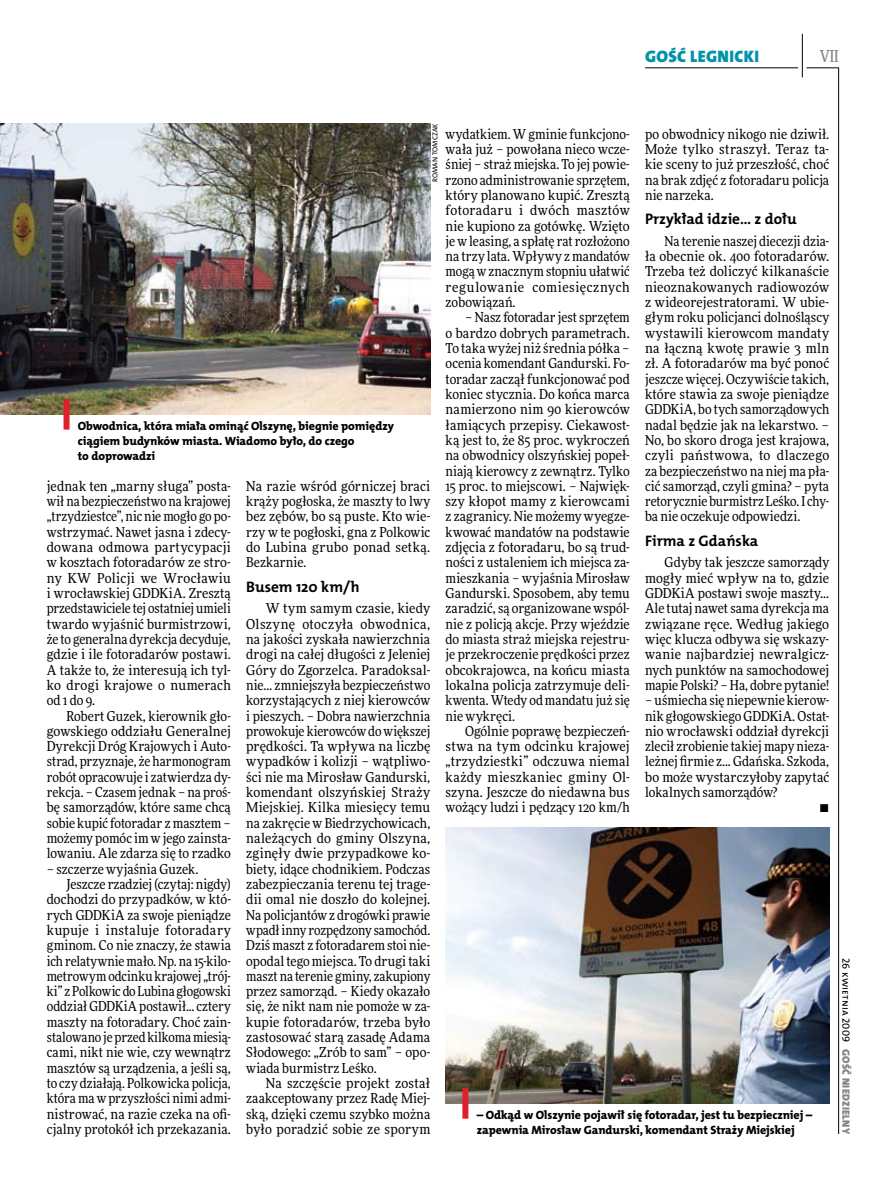
<style>
.page{position:relative;width:893px;height:1191px;background:#fff}
.page>*{position:absolute;margin:0;border:0;box-sizing:border-box;transform-origin:0 0}
.t1{font:16.65px "The Mix HP9 Blk";letter-spacing:.02em;color:#0093aa}
.t2{font:500 16.5px "Freeday Narrow";color:#858486;scale:.9 1}
.t3{font:15.3px "The Mix HP7 Bld";color:#000}
.t4{font:13.65px/15.3px "Freeday Narrow News";letter-spacing:.005em;color:#000;text-align:justify}
.t5{font:13.65px "Freeday Narrow News";letter-spacing:.025em;color:#000}
.t6{font:12px/15.3px "The Mix HP8 Ex Bld";letter-spacing:-.005em;color:#000}
.t7{font:10.5px "The Mix HP9 Blk";letter-spacing:.025em;color:#858486}
.t8{font:10.5px "The Mix HP5 Plain";letter-spacing:.02em;color:#000}
.t9{font:7.2px "The Mix HP5 Plain";letter-spacing:.005em;color:#000}
</style>
<div class="page">
<hr style="left:806px;top:68px;width:33px;height:1px;background:#000">
<hr style="left:645px;top:68px;width:153px;height:1px;background:#000">
<hr style="left:838px;top:68px;width:1px;height:1066px;background:#000">
<hr style="left:802px;top:34px;width:1px;height:43px;background:#000">
<img style="left:446px;top:827px;width:383px;height:276px">
<img style="left:0;top:123px;width:430px;height:291px">
<div style="left:64px;top:399px;width:6px;height:30px;background:#df1f2a"></div>
<div style="left:462px;top:1088px;width:6px;height:30px;background:#df1f2a"></div>
<p class="t1" style="left:645px;top:46px;width:115px">GOŚĆ LEGN ICKI</p>
<p class="t2" style="left:820px;top:46px;width:22px">VII</p>
<p class="t9" style="left:430px;top:182px;width:60px;rotate:-90deg">Roman Tomczak</p>
<p class="t6" style="left:78px;top:418px;width:318px">Obwodnica, która miała ominąć Olszynę, biegnie pomiędzy ciągiem budynków miasta. Wiadomo było, do czego<br>to doprowadzi</p>
<p class="t4" style="left:47px;top:478px;width:186px">jednak ten „marny sługa” posta&shy;wił na bezpieczeństwo na krajowej „trzydziestce”, nic nie mogło go po&shy;wstrzymać. Nawet jasna i zdecy&shy;dowana odmowa partycypacji w kosztach fotoradarów ze stro&shy;ny KW Policji we Wrocławiu i wrocławskiej GDDKiA. Zresztą przedstawiciele tej ostatniej umieli twardo wyjaśnić burmistrzowi, że to generalna dyrekcja decyduje, gdzie i ile fotoradarów postawi.<br>A także to, że interesują ich tyl&shy;ko drogi krajowe o numerach od 1 do 9.</p>
<p class="t4" style="left:47px;top:708px;width:186px;text-indent:20px">Robert Guzek, kierownik gło&shy;gowskiego oddziału Generalnej Dyrekcji Dróg Krajowych i Auto&shy;strad, przyznaje, że harmonogram robót opracowuje i zatwierdza dy&shy;rekcja. – Czasem jednak – na proś&shy;bę samorządów, które same chcą sobie kupić fotoradar z masztem – możemy pomóc im w jego zainsta&shy;lowaniu. Ale zdarza się to rzadko</p>
<p class="t4" style="left:47px;top:861px;width:153px">– szczerze wyjaśnia Guzek.</p>
<p class="t4" style="left:66px;top:876px;width:166px">Jeszcze rzadziej (czytaj: nigdy)</p>
<p class="t4" style="left:47px;top:891px;width:186px">dochodzi do przypadków, w któ-</p>
<p class="t4" style="left:47px;top:907px;width:186px">rych GDDKiA za swoje pieniądze</p>
<p class="t5" style="left:47px;top:921px;width:186px">kupuje i instaluje fotoradary</p>
<p class="t4" style="left:47px;top:937px;width:186px">gminom. Co nie znaczy, że stawia</p>
<p class="t4" style="left:47px;top:953px;width:186px">ich relatywnie mało. Np. na 15-kilo-</p>
<p class="t4" style="left:47px;top:968px;width:186px">metrowym odcinku krajowej „trój-</p>
<p class="t4" style="left:47px;top:983px;width:186px">ki” z Polkowic do Lubina głogowski</p>
<p class="t4" style="left:47px;top:998px;width:186px">oddział GDDKiA postawił... cztery</p>
<p class="t4" style="left:47px;top:1014px;width:186px">maszty na fotoradary. Choć zain-</p>
<p class="t4" style="left:47px;top:1029px;width:186px">stalowano je przed kilkoma miesią-</p>
<p class="t4" style="left:47px;top:1044px;width:186px">cami, nikt nie wie, czy wewnątrz</p>
<p class="t4" style="left:47px;top:1060px;width:186px">masztów są urządzenia, a jeśli są,</p>
<p class="t4" style="left:47px;top:1075px;width:186px">to czy działają. Polkowicka policja,</p>
<p class="t4" style="left:47px;top:1090px;width:186px">która ma w przyszłości nimi admi-</p>
<p class="t4" style="left:47px;top:1106px;width:186px">nistrować, na razie czeka na ofi-</p>
<p class="t4" style="left:47px;top:1121px;width:186px">cjalny protokół ich przekazania.</p>
<p class="t4" style="left:246px;top:478px;width:186px">Na razie wśród górniczej braci krąży pogłoska, że maszty to lwy bez zębów, bo są puste. Kto wie&shy;rzy w te pogłoski, gna z Polkowic do Lubina grubo ponad setką.<br>Bezkarnie.</p>
<p class="t3" style="left:246px;top:576px;width:115px">Busem 120 km/h</p>
<p class="t4" style="left:246px;top:600px;width:186px;text-indent:20px">W tym samym czasie, kiedy Olszynę otoczyła obwodnica, na jakości zyskała nawierzchnia drogi na całej długości z Jeleniej Góry do Zgorzelca. Paradoksal&shy;nie… zmniejszyła bezpieczeństwo korzystających z niej kierowców i pieszych. – Dobra nawierzchnia prowokuje kierowców do większej prędkości. Ta wpływa na liczbę wypadków i kolizji – wątpliwo&shy;ści nie ma Mirosław Gandurski, komendant olszyńskiej Straży Miejskiej. Kilka miesięcy temu na zakręcie w Biedrzychowicach, należących do gminy Olszyna, zginęły dwie przypadkowe ko&shy;biety, idące chodnikiem. Podczas zabezpieczania terenu tej trage&shy;dii omal nie doszło do kolejnej.<br>Na policjantów z drogówki prawie wpadł inny rozpędzony samochód.<br>Dziś maszt z fotoradarem stoi nie&shy;opodal tego miejsca. To drugi taki maszt na terenie gminy, zakupiony przez samorząd. – Kiedy okazało się, że nikt nam nie pomoże w za&shy;kupie fotoradarów, trzeba było zastosować starą zasadę Adama Słodowego: „Zrób to sam” – opo&shy;wiada burmistrz Leśko.</p>
<p class="t4" style="left:246px;top:1075px;width:186px;text-indent:20px">Na szczęście projekt został zaakceptowany przez Radę Miej&shy;ską, dzięki czemu szybko można było poradzić sobie ze sporym</p>
<p class="t4" style="left:446px;top:126px;width:186px">wydatkiem. Wgminie funkcjono&shy;wała już – powołana nieco wcze&shy;śniej – straż miejska. To jej powie&shy;rzono administrowanie sprzętem, który planowano kupić. Zresztą fotoradaru i dwóch masztów nie kupiono za gotówkę. Wzięto je w leasing, a spłatę rat rozłożono na trzy lata. Wpływy z mandatów mogą w znacznym stopniu ułatwić regulowanie comiesięcznych zobowiązań.</p>
<p class="t4" style="left:446px;top:310px;width:186px;text-indent:20px">– Nasz fotoradar jest sprzętem o bardzo dobrych parametrach.<br>To taka wyżej niż średnia półka – ocenia komendant Gandurski. Fo&shy;toradar zaczął funkcjonować pod koniec stycznia. Do końca marca namierzono nim 90 kierowców łamiących przepisy. Ciekawost&shy;ką jest to, że 85 proc. wykroczeń na obwodnicy olszyńskiej popeł&shy;niają kierowcy z zewnątrz. Tylko 15 proc. to miejscowi. – Najwięk&shy;szy kłopot mamy z kierowcami z zagranicy. Nie możemy wyegze&shy;kwować mandatów na podstawie zdjęcia z fotoradaru, bo są trud&shy;ności z ustaleniem ich miejsca za&shy;mieszkania – wyjaśnia Mirosław Gandurski. Sposobem, aby temu zaradzić, są organizowane wspól&shy;nie z policją akcje. Przy wjeździe do miasta straż miejska rejestru&shy;je przekroczenie prędkości przez obcokrajowca, na końcu miasta lokalna policja zatrzymuje deli&shy;kwenta. Wtedy od mandatu już się nie wykręci.</p>
<p class="t4" style="left:446px;top:723px;width:186px;text-indent:20px">Ogólnie poprawę bezpieczeń&shy;stwa na tym odcinku krajowej „trzydziestki” odczuwa niemal każdy mieszkaniec gminy Ol&shy;szyna. Jeszcze do niedawna bus wożący ludzi i pędzący 120 km/h</p>
<p class="t4" style="left:645px;top:126px;width:186px">po obwodnicy nikogo nie dziwił.<br>Może tylko straszył. Teraz ta&shy;kie sceny to już przeszłość, choć na brak zdjęć z fotoradaru policja nie narzeka.</p>
<p class="t3" style="left:645px;top:209px;width:153px">Przykład idzie... z dołu</p>
<p class="t4" style="left:645px;top:233px;width:186px;text-indent:20px">Na terenie naszej diecezji dzia&shy;ła obecnie ok. 400 fotoradarów.<br>Trzeba też doliczyć kilkanaście nieoznakowanych radiowozów z wideorejestratorami. W ubie&shy;głym roku policjanci dolnośląscy wystawili kierowcom mandaty na łączną kwotę prawie 3 mln zł. A fotoradarów ma być ponoć jeszcze więcej. Oczywiście takich, które stawia za swoje pieniądze GDDKiA, bo tych samorządowych nadal będzie jak na lekarstwo. – No, bo skoro droga jest krajowa, czyli państwowa, to dlaczego za bezpieczeństwo na niej ma pła&shy;cić samorząd, czyli gmina? – pyta retorycznie burmistrz Leśko. I chy&shy;ba nie oczekuje odpowiedzi.</p>
<p class="t3" style="left:645px;top:530px;width:115px">Firma z Gdańska</p>
<p class="t4" style="left:645px;top:555px;width:186px;text-indent:20px">Gdyby tak jeszcze samorządy mogły mieć wpływ na to, gdzie GDDKiA postawi swoje maszty… Ale tutaj nawet sama dyrekcja ma związane ręce. Według jakiego więc klucza odbywa się wskazy&shy;wanie najbardziej newralgicz&shy;nych punktów na samochodowej mapie Polski? – Ha, dobre pytanie!</p>
<p class="t4" style="left:645px;top:692px;width:186px">– uśmiecha się niepewnie kierow-</p>
<p class="t4" style="left:645px;top:708px;width:186px">nik głogowskiego GDDKiA. Ostat-</p>
<p class="t4" style="left:645px;top:723px;width:186px">nio wrocławski oddział dyrekcji</p>
<p class="t4" style="left:645px;top:738px;width:186px">zlecił zrobienie takiej mapy nieza-</p>
<p class="t4" style="left:645px;top:754px;width:186px">leżnej firmie z... Gdańska. Szkoda,</p>
<p class="t4" style="left:645px;top:769px;width:186px">bo może wystarczyłoby zapytać</p>
<p class="t4" style="left:645px;top:784px;width:134px">lokalnych samorządów?</p>
<p class="t4" style="left:819px;top:799px;width:11px">•</p>
<p class="t6" style="left:477px;top:1107px;width:337px">– Odkąd w Olszynie pojawił się fotoradar, jest tu bezpieczniej – zapewnia Mirosław Gandurski, komendant Straży Miejskiej</p>
<p class="t8" style="left:853px;top:957px;width:86px;rotate:90deg">26 kwietnia 2009</p>
<p class="t7" style="left:853px;top:1049px;width:86px;rotate:90deg">GOŚĆ NIEDZIELNY</p>
</div>
